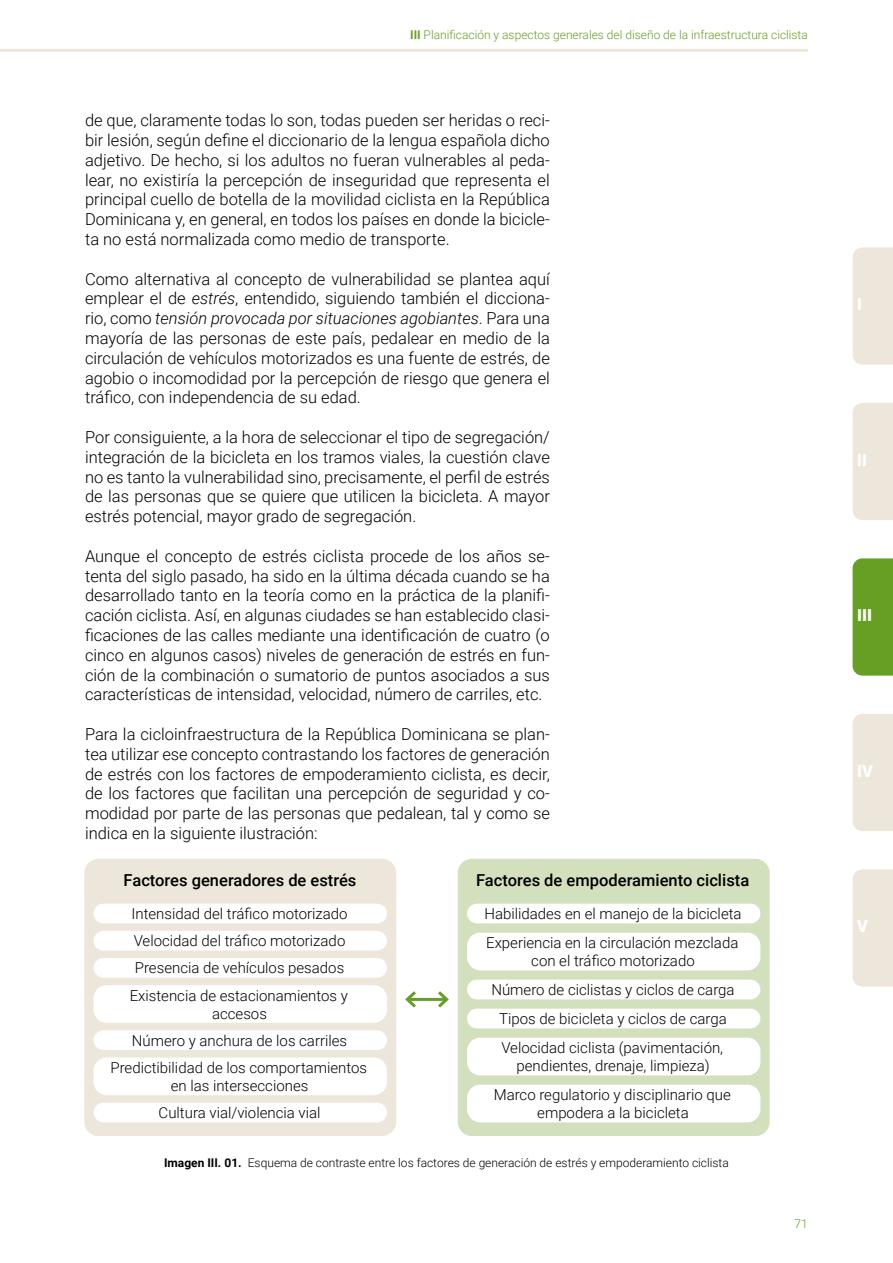
<style>
.page{position:relative;width:893px;height:1263px;background:#fff}
.page>*{position:absolute;margin:0;border:0;box-sizing:border-box;transform-origin:0 0}
.t1{font:300 16.5px/19.8px "Roboto";color:#000;text-align:justify}
.t2{font:500 16.5px "Roboto";color:#000}
.t3{font:900 16.5px "Roboto";color:#fff}
.t4{font:300 15px/18px "Roboto";color:#000;text-align:center}
.t5{font:300 12px "Roboto";color:#000}
.t6{font:300 12px "Roboto";color:#679e24}
.s1{font-weight:700}
.s2{font-style:italic}
</style>
<div class="page">
<hr style="left:0;top:49px;width:808px;height:3px;background:#ede6da">
<div style="left:853px;top:247px;width:40px;height:118px;background:#ede6da"></div>
<div style="left:853px;top:403px;width:40px;height:117px;background:#ede6da"></div>
<div style="left:853px;top:558px;width:40px;height:118px;background:#679e24"></div>
<div style="left:853px;top:714px;width:40px;height:117px;background:#ede6da"></div>
<div style="left:853px;top:869px;width:40px;height:117px;background:#ede6da"></div>
<div style="left:85px;top:859px;width:310px;height:276px;background:#ede6da;border-radius:14px"></div>
<div style="left:84px;top:859px;width:312px;height:277px;border:2px solid #ede6da;border-radius:14px"></div>
<div style="left:458px;top:859px;width:311px;height:276px;background:#d3e0bd;border-radius:14px"></div>
<div style="left:458px;top:859px;width:312px;height:277px;border:2px solid #d3e0bd;border-radius:14px"></div>
<div style="left:94px;top:904px;width:293px;height:19px;background:#fff;border-radius:10px"></div>
<div style="left:467px;top:904px;width:293px;height:19px;background:#fff;border-radius:10px"></div>
<div style="left:467px;top:980px;width:293px;height:19px;background:#fff;border-radius:10px"></div>
<div style="left:467px;top:1009px;width:293px;height:19px;background:#fff;border-radius:10px"></div>
<div style="left:94px;top:931px;width:293px;height:19px;background:#fff;border-radius:10px"></div>
<div style="left:94px;top:958px;width:293px;height:20px;background:#fff;border-radius:10px"></div>
<div style="left:94px;top:1030px;width:293px;height:20px;background:#fff;border-radius:10px"></div>
<div style="left:94px;top:1103px;width:293px;height:19px;background:#fff;border-radius:10px"></div>
<div style="left:94px;top:985px;width:293px;height:38px;background:#fff;border-radius:13px"></div>
<div style="left:467px;top:933px;width:293px;height:37px;background:#fff;border-radius:13px"></div>
<div style="left:467px;top:1038px;width:293px;height:37px;background:#fff;border-radius:13px"></div>
<div style="left:467px;top:1085px;width:293px;height:37px;background:#fff;border-radius:13px"></div>
<div style="left:94px;top:1057px;width:293px;height:38px;background:#fff;border-radius:13px"></div>
<hr style="left:407px;top:998px;width:40px;height:3px;background:#679e24">
<svg style="left:405px;top:991px;width:14px;height:17px"></svg>
<svg style="left:435px;top:991px;width:14px;height:17px"></svg>
<p class="t6" style="left:410px;top:26px;width:399px"><span class="s1">III</span> Planificación y aspectos generales del diseño de la infraestructura ciclista</p>
<p class="t1" style="left:85px;top:110px;width:466px">de que, claramente todas lo son, todas pueden ser heridas o reci&shy;bir lesión, según define el diccionario de la lengua española dicho adjetivo. De hecho, si los adultos no fueran vulnerables al peda&shy;lear, no existiría la percepción de inseguridad que representa el principal cuello de botella de la movilidad ciclista en la República Dominicana y, en general, en todos los países en donde la bicicle&shy;ta no está normalizada como medio de transporte.</p>
<p class="t1" style="left:85px;top:268px;width:466px">Como alternativa al concepto de vulnerabilidad se plantea aquí emplear el de <span class="s2">estrés</span>, entendido, siguiendo también el dicciona&shy;rio, como <span class="s2">tensión provocada por situaciones agobiantes</span>. Para una mayoría de las personas de este país, pedalear en medio de la circulación de vehículos motorizados es una fuente de estrés, de agobio o incomodidad por la percepción de riesgo que genera el tráfico, con independencia de su edad.</p>
<p class="t1" style="left:85px;top:427px;width:466px">Por consiguiente, a la hora de seleccionar el tipo de segregación/ integración de la bicicleta en los tramos viales, la cuestión clave no es tanto la vulnerabilidad sino, precisamente, el perfil de estrés de las personas que se quiere que utilicen la bicicleta. A mayor estrés potencial, mayor grado de segregación.</p>
<p class="t1" style="left:85px;top:545px;width:466px">Aunque el concepto de estrés ciclista procede de los años se&shy;tenta del siglo pasado, ha sido en la última década cuando se ha desarrollado tanto en la teoría como en la práctica de la planifi&shy;cación ciclista. Así, en algunas ciudades se han establecido clasi&shy;ficaciones de las calles mediante una identificación de cuatro (o cinco en algunos casos) niveles de generación de estrés en fun&shy;ción de la combinación o sumatorio de puntos asociados a sus características de intensidad, velocidad, número de carriles, etc.</p>
<p class="t1" style="left:85px;top:724px;width:466px">Para la cicloinfraestructura de la República Dominicana se plan&shy;tea utilizar ese concepto contrastando los factores de generación de estrés con los factores de empoderamiento ciclista, es decir, de los factores que facilitan una percepción de seguridad y co&shy;modidad por parte de las personas que pedalean, tal y como se indica en la siguiente ilustración:</p>
<p class="t2" style="left:124px;top:868px;width:234px">Factores generadores de estrés</p>
<p class="t2" style="left:476px;top:868px;width:275px">Factores de empoderamiento ciclista</p>
<p class="t4" style="left:484px;top:904px;width:259px">Habilidades en el manejo de la bicicleta</p>
<p class="t4" style="left:131px;top:904px;width:218px">Intensidad del tráfico motorizado</p>
<p class="t4" style="left:134px;top:927px;width:213px;line-height:27.2px;text-align:left">Velocidad del tráfico motorizado<br>Presencia de vehículos pesados</p>
<p class="t4" style="left:130px;top:986px;width:220px">Existencia de estacionamientos y accesos</p>
<p class="t4" style="left:132px;top:1031px;width:217px">Número y anchura de los carriles</p>
<p class="t4" style="left:110px;top:1058px;width:258px">Predictibilidad de los comportamientos en las intersecciones</p>
<p class="t4" style="left:159px;top:1103px;width:163px">Cultura vial/violencia vial</p>
<p class="t4" style="left:486px;top:933px;width:254px">Experiencia en la circulación mezclada con el tráfico motorizado</p>
<p class="t4" style="left:491px;top:975px;width:245px;line-height:29px">Número de ciclistas y ciclos de carga<br>Tipos de bicicleta y ciclos de carga</p>
<p class="t4" style="left:501px;top:1038px;width:223px">Velocidad ciclista (pavimentación, pendientes, drenaje, limpieza)</p>
<p class="t4" style="left:494px;top:1085px;width:239px">Marco regulatorio y disciplinario que empodera a la bicicleta</p>
<p class="t5" style="left:164px;top:1154px;width:566px"><span class="s1">Imagen III. 01.</span> Esquema de contraste entre los factores de generación de estrés y empoderamiento ciclista</p>
<p class="t6" style="left:795px;top:1215px;width:15px">71</p>
<p class="t3" style="left:857px;top:293px;width:6px">I</p>
<p class="t3" style="left:857px;top:448px;width:11px">II</p>
<p class="t3" style="left:857px;top:604px;width:16px">III</p>
<p class="t3" style="left:857px;top:759px;width:17px">IV</p>
<p class="t3" style="left:857px;top:915px;width:12px">V</p>
</div>
